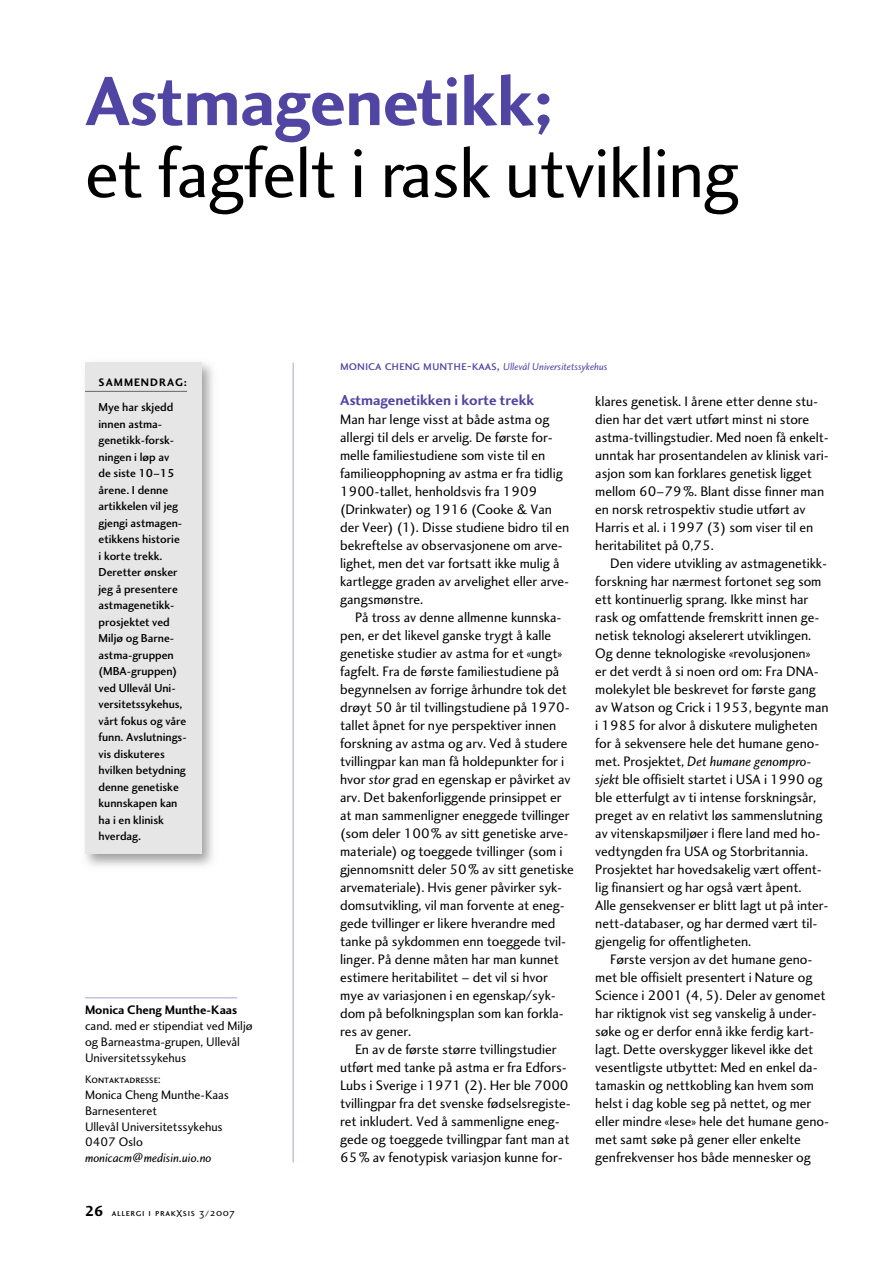
<style>
.page{position:relative;width:893px;height:1263px;background:#fff}
.page>*{position:absolute;margin:0;border:0;box-sizing:border-box;transform-origin:0 0}
.t1{font:72px "Charlotte Sans Book Plain";letter-spacing:-.01em;color:#000}
.t2{font:72px "Charlotte Sans Bold Plain";letter-spacing:-.01em;color:#5145a3}
.t3{font:15px "Charlotte Sans Bold Plain";letter-spacing:-.005em;color:#5145a3}
.t4{font:14.25px/18px "Charlotte Sans Book Plain";letter-spacing:-.005em;color:#000}
.t5{font:14.25px "Charlotte Sans Book Italic Plain";letter-spacing:-.005em;color:#000}
.t6{font:12.75px/15.8px "Charlotte Sans Book Plain";letter-spacing:-.005em;color:#000}
.t7{font:12.75px "Charlotte Sans Book Italic Plain";letter-spacing:-.005em;color:#000}
.t8{font:12.75px "Charlotte Sans Bold Plain";letter-spacing:-.005em;color:#000}
.t9{font:12px/16.5px "Charlotte Sans Medium Plain";letter-spacing:-.005em;color:#000}
.t10{font:11.25px "Charlotte Sans Small Caps Plain";letter-spacing:-.005em;color:#000}
.t11{font:11.25px "Charlotte Sans Bold Plain";letter-spacing:.09em;color:#000}
.t12{font:10.5px "Charlotte Sans Book Italic Plain";letter-spacing:-.005em;color:#5145a3}
.t13{font:10.5px "Charlotte Sans Small Caps Plain";letter-spacing:.06em;color:#000}
.s1{font-family:"Charlotte Sans Bold Plain";font-size:15px}
.s2{font-family:"Charlotte Sans Small Caps Plain";font-size:14.25px}
.s3{font-family:"Charlotte Sans Book Italic Plain"}
.s4{font-family:"Charlotte Sans Book Plain"}
</style>
<div class="page">
<img style="left:85px;top:362px;width:128px;height:504px">
<div style="left:85px;top:363px;width:116px;height:490px;background:#e6e6e6"></div>
<hr style="left:85px;top:997px;width:152px;height:1px;background:#a8a2d1">
<hr style="left:85px;top:391px;width:102px;height:1px;background:#666">
<hr style="left:293px;top:363px;width:1px;height:799px;background:#a8a2d1">
<h1 class="t2" style="left:85px;top:74px;width:470px">Astmagenetikk;</h1>
<h1 class="t1" style="left:85px;top:146px;width:655px">et fagfelt i rask utvikling</h1>
<p class="t11" style="left:99px;top:378px;width:90px">SAMMENDRAG:</p>
<p class="t9" style="left:99px;top:400px;width:90px">Mye har skjedd innen astma&shy;genetikk-forsk&shy;ningen i løp av<br>de siste 10–15 årene. I denne artikkelen vil jeg gjengi astmagen&shy;etikkens historie<br>i korte trekk.<br>Deretter ønsker jeg å presentere astmagenetikk&shy;prosjektet ved<br>Miljø og Barne&shy;astma-gruppen (MBA-gruppen) ved Ullevål Uni&shy;versitetssykehus, vårt fokus og våre funn. Avslutnings&shy;vis diskuteres hvilken betydning denne genetiske kunnskapen kan ha i en klinisk hverdag.</p>
<p class="t8" style="left:85px;top:1005px;width:154px">Monica Cheng Munthe-Kaas</p>
<p class="t6" style="left:85px;top:1019px;width:169px">cand. med er stipendiat ved Miljø og Barneastma-grupen, Ullevål<br>Universitetssykehus</p>
<p class="t10" style="left:85px;top:1076px;width:77px">Kontaktadresse:</p>
<p class="t6" style="left:85px;top:1088px;width:145px">Monica Cheng Munthe-Kaas<br>Barnesenteret<br>Ullevål Universitetssykehus<br>0407 Oslo</p>
<p class="t7" style="left:85px;top:1153px;width:128px">monicacm@medisin.uio.no</p>
<p class="t13" style="left:85px;top:1209px;width:151px"><span class="s1">26</span> allergi i prakXsis 3/2007</p>
<p class="t12" style="left:340px;top:363px;width:269px"><span class="s2">monica cheng munthe-kaas,</span> Ullevål Universitetssykehus</p>
<p class="t3" style="left:340px;top:394px;width:196px">Astmagenetikken i korte trekk</p>
<p class="t4" style="left:340px;top:412px;width:231px">Man har lenge visst at både astma og allergi til dels er arvelig. De første for&shy;melle familiestudiene som viste til en familieopphopning av astma er fra tidlig 1900-tallet, henholdsvis fra 1909 (Drinkwater) og 1916 (Cooke &amp; Van der Veer) (1). Disse studiene bidro til en bekreftelse av observasjonene om arve&shy;lighet, men det var fortsatt ikke mulig å kartlegge graden av arvelighet eller arve&shy;gangsmønstre.</p>
<p class="t4" style="left:340px;top:610px;width:235px;text-indent:15px">På tross av denne allmenne kunnska&shy;pen, er det likevel ganske trygt å kalle genetiske studier av astma for et «ungt» fagfelt. Fra de første familiestudiene på begynnelsen av forrige århundre tok det drøyt 50 år til tvillingstudiene på 1970- tallet åpnet for nye perspektiver innen forskning av astma og arv. Ved å studere tvillingpar kan man få holdepunkter for i hvor <span class="s3">stor</span> grad en egenskap er påvirket av arv. Det bakenforliggende prinsippet er at man sammenligner eneggede tvillinger (som deler 100% av sitt genetiske arve&shy;materiale) og toeggede tvillinger (som i gjennomsnitt deler 50% av sitt genetiske arvemateriale). Hvis gener påvirker syk&shy;domsutvikling, vil man forvente at eneg&shy;gede tvillinger er likere hverandre med tanke på sykdommen enn toeggede tvil&shy;linger. På denne måten har man kunnet estimere heritabilitet – det vil si hvor mye av variasjonen i en egenskap/syk&shy;dom på befolkningsplan som kan forkla&shy;res av gener.</p>
<p class="t4" style="left:340px;top:1042px;width:232px;text-indent:15px">En av de første større tvillingstudier utført med tanke på astma er fra Edfors-Lubs i Sverige i 1971 (2). Her ble 7000 tvillingpar fra det svenske fødselsregiste&shy;ret inkludert. Ved å sammenligne eneg&shy;gede og toeggede tvillingpar fant man at 65% av fenotypisk variasjon kunne for-</p>
<p class="t4" style="left:595px;top:394px;width:235px">klares genetisk. I årene etter denne stu&shy;dien har det vært utført minst ni store astma-tvillingstudier. Med noen få enkelt&shy;unntak har prosentandelen av klinisk vari&shy;asjon som kan forklares genetisk ligget mellom 60–79%. Blant disse finner man en norsk retrospektiv studie utført av Harris et al. i 1997 (3) som viser til en heritabilitet på 0,75.</p>
<p class="t4" style="left:595px;top:556px;width:235px;text-indent:15px">Den videre utvikling av astmagenetikk&shy;forskning har nærmest fortonet seg som ett kontinuerlig sprang. Ikke minst har rask og omfattende fremskritt innen ge&shy;netisk teknologi akselerert utviklingen.<br>Og denne teknologiske «revolusjonen»<br>er det verdt å si noen ord om: Fra DNA&shy;molekylet ble beskrevet for første gang av Watson og Crick i 1953, begynte man i 1985 for alvor å diskutere muligheten for å sekvensere hele det humane geno-</p>
<p class="t5" style="left:595px;top:756px;width:218px"><span class="s4">met. Prosjektet,</span> Det humane genompro-</p>
<p class="t4" style="left:595px;top:772px;width:235px"><span class="s3">sjekt</span> ble offisielt startet i USA i 1990 og ble etterfulgt av ti intense forskningsår, preget av en relativt løs sammenslutning av vitenskapsmiljøer i flere land med ho&shy;vedtyngden fra USA og Storbritannia.<br>Prosjektet har hovedsakelig vært offent&shy;lig finansiert og har også vært åpent.<br>Alle gensekvenser er blitt lagt ut på inter&shy;nett-databaser, og har dermed vært til&shy;gjengelig for offentligheten.</p>
<p class="t4" style="left:595px;top:952px;width:235px;text-indent:15px">Første versjon av det humane geno&shy;met ble offisielt presentert i Nature og Science i 2001 (4, 5). Deler av genomet har riktignok vist seg vanskelig å under&shy;søke og er derfor ennå ikke ferdig kart&shy;lagt. Dette overskygger likevel ikke det vesentligste utbyttet: Med en enkel da&shy;tamaskin og nettkobling kan hvem som helst i dag koble seg på nettet, og mer eller mindre «lese» hele det humane geno&shy;met samt søke på gener eller enkelte genfrekvenser hos både mennesker og</p>
</div>
